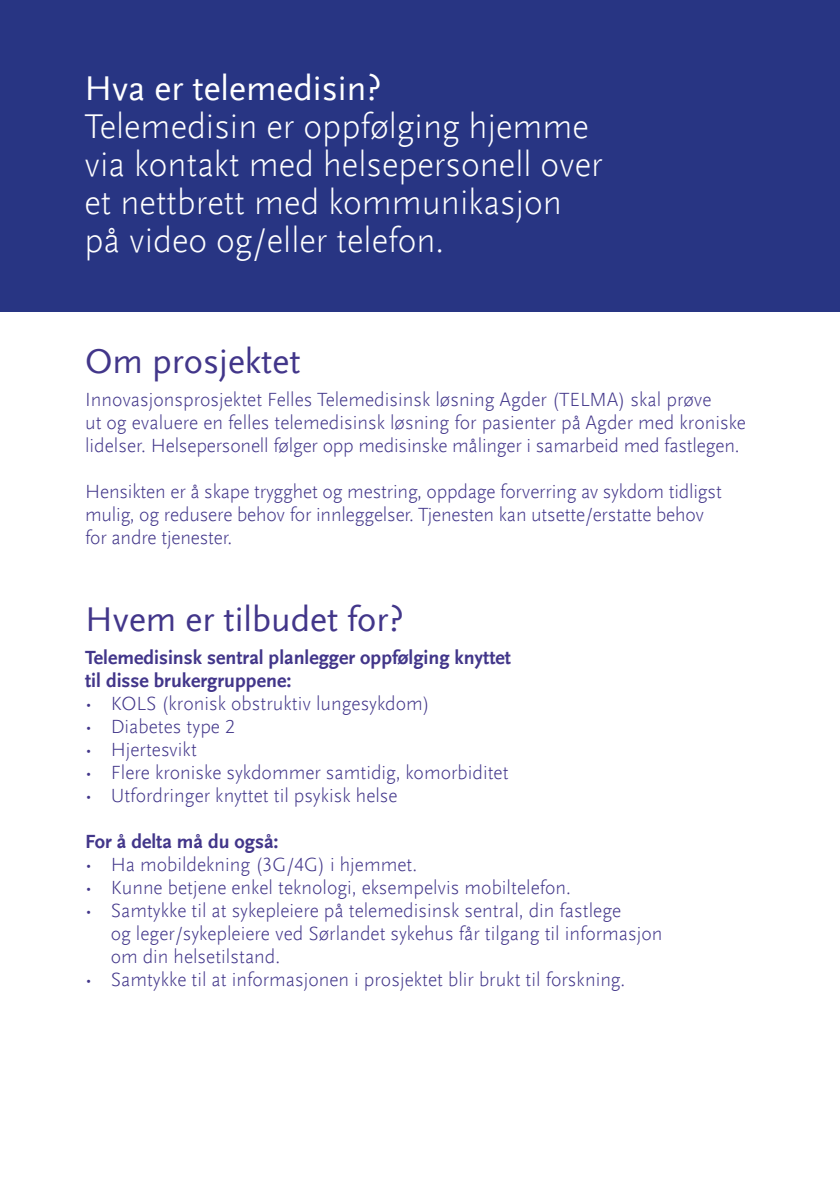
<style>
.page{position:relative;width:840px;height:1191px;background:#fff}
.page>*{position:absolute;margin:0;border:0;box-sizing:border-box;transform-origin:0 0}
.t1{font:300 36px/38px "Scala Sans Offc";color:#fff}
.t2{font:36px "Scala Sans Offc";color:#42368a}
.t3{font:36px "Scala Sans Offc";color:#fff}
.t4{font:300 20px/23px "Scala Sans Offc";color:#42368a}
.t5{font:700 20px/23px "Scala Sans Offc";color:#42368a}
</style>
<div class="page">
<div style="left:0;top:0;width:839px;height:312px;background:#283583"></div>
<h1 class="t3" style="left:84px;top:69px;width:298px">Hva er telemedisin?</h1>
<h1 class="t1" style="left:84px;top:108px;width:519px">Telemedisin er oppfølging hjemme via kontakt med helsepersonell over et nettbrett med kommunikasjon på video og/eller telefon.</h1>
<h1 class="t2" style="left:85px;top:342px;width:217px">Om prosjektet</h1>
<p class="t4" style="left:85px;top:388px;width:662px">Innovasjonsprosjektet Felles Telemedisinsk løsning Agder (TELMA) skal prøve<br>ut og evaluere en felles telemedisinsk løsning for pasienter på Agder med kroniske lidelser. Helsepersonell følger opp medisinske målinger i samarbeid med fastlegen.</p>
<p class="t4" style="left:85px;top:480px;width:638px">Hensikten er å skape trygghet og mestring, oppdage forverring av sykdom tidligst mulig, og redusere behov for innleggelser. Tjenesten kan utsette/erstatte behov for andre tjenester.</p>
<h1 class="t2" style="left:85px;top:600px;width:320px">Hvem er tilbudet for?</h1>
<p class="t5" style="left:85px;top:646px;width:427px">Telemedisinsk sentral planlegger oppfølging knyttet til disse brukergruppene:</p>
<p class="t4" style="left:85px;top:692px;width:346px">• KOLS (kronisk obstruktiv lungesykdom)</p>
<p class="t4" style="left:85px;top:715px;width:151px">• Diabetes type 2</p>
<p class="t4" style="left:85px;top:738px;width:113px">• Hjertesvikt</p>
<p class="t4" style="left:85px;top:761px;width:424px">• Flere kroniske sykdommer samtidig, komorbiditet</p>
<p class="t4" style="left:85px;top:784px;width:314px">• Utfordringer knyttet til psykisk helse</p>
<p class="t5" style="left:85px;top:830px;width:195px">For å delta må du også:</p>
<p class="t4" style="left:85px;top:853px;width:333px">• Ha mobildekning (3G/4G) i hjemmet.</p>
<p class="t4" style="left:85px;top:876px;width:487px">• Kunne betjene enkel teknologi, eksempelvis mobiltelefon.</p>
<p class="t4" style="left:111px;top:899px;width:553px;text-indent:-26px">• Samtykke til at sykepleiere på telemedisinsk sentral, din fastlege<br>og leger/sykepleiere ved Sørlandet sykehus får tilgang til informasjon om din helsetilstand.</p>
<p class="t4" style="left:85px;top:968px;width:541px">• Samtykke til at informasjonen i prosjektet blir brukt til forskning.</p>
</div>
